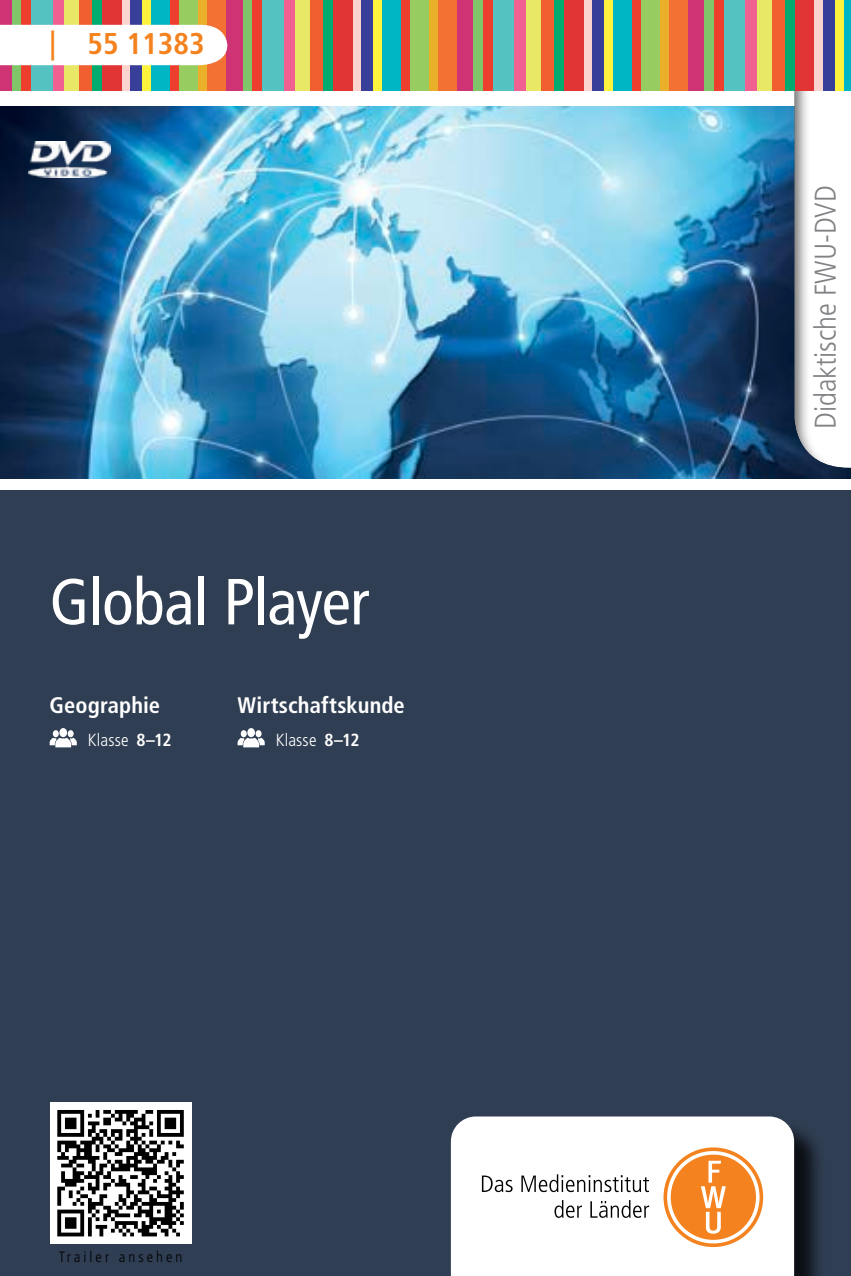
<style>
.page{position:relative;width:851px;height:1276px;background:#fff}
.page>*{position:absolute;margin:0;border:0;box-sizing:border-box;transform-origin:0 0}
.t1{font:condensed 65px "Frutiger LT Std";letter-spacing:-.015em;color:#fff}
.t2{font:300 condensed 30px "Frutiger LT Std";color:#808285}
.t3{font:700 condensed 30px "Frutiger LT Std";color:#f4821e}
.t4{font:700 condensed 22.5px "Frutiger LT Std";letter-spacing:.005em;color:#fff}
.t5{font:300 condensed 17.5px "Frutiger LT Std";letter-spacing:.01em;color:#fff}
.t6{font:300 condensed 15px "Frutiger LT Std";letter-spacing:.2em;color:#000}
.s1{font-weight:700}
</style>
<div class="page">
<div style="left:0;top:490px;width:850px;height:786px;background:#303e53"></div>
<img style="left:0;top:106px;width:850px;height:372px">
<div style="left:455px;top:1120px;width:370px;height:156px;background:#000;opacity:.75"></div>
<div style="left:451px;top:1116px;width:343px;height:160px;background:#fff"></div>
<svg style="left:663px;top:1147px;width:100px;height:100px"></svg>
<svg style="left:667px;top:1151px;width:92px;height:92px"></svg>
<div style="left:670px;top:1154px;width:85px;height:85px;background:#f4821e;border-radius:50%"></div>
<svg style="left:700px;top:1160px;width:25px;height:73px"></svg>
<svg style="left:482px;top:1175px;width:30px;height:17px"></svg>
<svg style="left:521px;top:1174px;width:128px;height:18px;background:#c3c3c3"></svg>
<svg style="left:554px;top:1200px;width:28px;height:17px"></svg>
<svg style="left:590px;top:1200px;width:59px;height:17px"></svg>
<div style="left:790px;top:0;width:60px;height:470px;background:#000;opacity:.6"></div>
<div style="left:0;top:0;width:12px;height:90px;background:#cf3374"></div>
<div style="left:12px;top:0;width:10px;height:90px;background:#80c569"></div>
<div style="left:22px;top:0;width:9px;height:90px;background:#ee3e2e"></div>
<div style="left:31px;top:0;width:22px;height:90px;background:#54c2c0"></div>
<div style="left:53px;top:0;width:11px;height:90px;background:#f06191"></div>
<div style="left:64px;top:0;width:15px;height:90px;background:#e9e866"></div>
<div style="left:79px;top:0;width:13px;height:90px;background:#f15e2f"></div>
<div style="left:92px;top:0;width:10px;height:90px;background:#00ab6f"></div>
<div style="left:102px;top:0;width:20px;height:90px;background:#e13434"></div>
<div style="left:122px;top:0;width:8px;height:90px;background:#fbd3cf"></div>
<div style="left:130px;top:0;width:12px;height:90px;background:#373f99"></div>
<div style="left:142px;top:0;width:10px;height:90px;background:#fff33e"></div>
<div style="left:152px;top:0;width:18px;height:90px;background:#00b6c5"></div>
<div style="left:170px;top:0;width:10px;height:90px;background:#ee3e2e"></div>
<div style="left:180px;top:0;width:18px;height:90px;background:#97cc61"></div>
<div style="left:198px;top:0;width:10px;height:90px;background:#eab029"></div>
<div style="left:208px;top:0;width:18px;height:90px;background:#f37133"></div>
<div style="left:226px;top:0;width:16px;height:90px;background:#cf3374"></div>
<div style="left:242px;top:0;width:10px;height:90px;background:#80c569"></div>
<div style="left:252px;top:0;width:10px;height:90px;background:#ee3e2e"></div>
<div style="left:262px;top:0;width:22px;height:90px;background:#54c2c0"></div>
<div style="left:284px;top:0;width:11px;height:90px;background:#f06191"></div>
<div style="left:295px;top:0;width:15px;height:90px;background:#e9e866"></div>
<div style="left:310px;top:0;width:13px;height:90px;background:#f15e2f"></div>
<div style="left:323px;top:0;width:10px;height:90px;background:#00ab6f"></div>
<div style="left:333px;top:0;width:20px;height:90px;background:#e13434"></div>
<div style="left:353px;top:0;width:8px;height:90px;background:#fbd3cf"></div>
<div style="left:361px;top:0;width:12px;height:90px;background:#373f99"></div>
<div style="left:373px;top:0;width:9px;height:90px;background:#fff33e"></div>
<div style="left:382px;top:0;width:19px;height:90px;background:#00b6c5"></div>
<div style="left:401px;top:0;width:9px;height:90px;background:#ee3e2e"></div>
<div style="left:410px;top:0;width:19px;height:90px;background:#97cc61"></div>
<div style="left:429px;top:0;width:10px;height:90px;background:#eab029"></div>
<div style="left:439px;top:0;width:18px;height:90px;background:#f37133"></div>
<div style="left:457px;top:0;width:16px;height:90px;background:#cf3374"></div>
<div style="left:473px;top:0;width:10px;height:90px;background:#80c569"></div>
<div style="left:483px;top:0;width:10px;height:90px;background:#ee3e2e"></div>
<div style="left:493px;top:0;width:21px;height:90px;background:#54c2c0"></div>
<div style="left:514px;top:0;width:12px;height:90px;background:#f06191"></div>
<div style="left:526px;top:0;width:15px;height:90px;background:#e9e866"></div>
<div style="left:541px;top:0;width:13px;height:90px;background:#f15e2f"></div>
<div style="left:554px;top:0;width:10px;height:90px;background:#00ab6f"></div>
<div style="left:564px;top:0;width:20px;height:90px;background:#e13434"></div>
<div style="left:584px;top:0;width:8px;height:90px;background:#fbd3cf"></div>
<div style="left:592px;top:0;width:11px;height:90px;background:#373f99"></div>
<div style="left:603px;top:0;width:10px;height:90px;background:#fff33e"></div>
<div style="left:613px;top:0;width:18px;height:90px;background:#00b6c5"></div>
<div style="left:631px;top:0;width:10px;height:90px;background:#ee3e2e"></div>
<div style="left:641px;top:0;width:18px;height:90px;background:#97cc61"></div>
<div style="left:659px;top:0;width:10px;height:90px;background:#eab029"></div>
<div style="left:669px;top:0;width:18px;height:90px;background:#f37133"></div>
<div style="left:687px;top:0;width:17px;height:90px;background:#cf3374"></div>
<div style="left:704px;top:0;width:10px;height:90px;background:#80c569"></div>
<div style="left:714px;top:0;width:10px;height:90px;background:#ee3e2e"></div>
<div style="left:724px;top:0;width:21px;height:90px;background:#54c2c0"></div>
<div style="left:745px;top:0;width:12px;height:90px;background:#f06191"></div>
<div style="left:757px;top:0;width:14px;height:90px;background:#e9e866"></div>
<div style="left:771px;top:0;width:14px;height:90px;background:#f15e2f"></div>
<div style="left:785px;top:0;width:10px;height:90px;background:#00ab6f"></div>
<div style="left:795px;top:0;width:19px;height:90px;background:#e13434"></div>
<div style="left:814px;top:0;width:9px;height:90px;background:#fbd3cf"></div>
<div style="left:823px;top:0;width:11px;height:90px;background:#373f99"></div>
<div style="left:834px;top:0;width:10px;height:90px;background:#fff33e"></div>
<div style="left:844px;top:0;width:6px;height:90px;background:#00b6c5"></div>
<img style="left:28px;top:142px;width:82px;height:36px">
<div style="left:0;top:25px;width:227px;height:40px;background:#fff"></div>
<div style="left:59px;top:728px;width:8px;height:9px;background:#fff;border-radius:50%"></div>
<div style="left:53px;top:730px;width:6px;height:7px;background:#fff;border-radius:50%"></div>
<div style="left:68px;top:730px;width:6px;height:7px;background:#fff;border-radius:50%"></div>
<svg style="left:50px;top:738px;width:27px;height:9px"></svg>
<div style="left:247px;top:728px;width:8px;height:9px;background:#fff;border-radius:50%"></div>
<div style="left:241px;top:730px;width:6px;height:7px;background:#fff;border-radius:50%"></div>
<div style="left:255px;top:730px;width:6px;height:7px;background:#fff;border-radius:50%"></div>
<svg style="left:237px;top:738px;width:28px;height:9px"></svg>
<div style="left:50px;top:1102px;width:141px;height:142px;background:#fff"></div>
<svg style="left:57px;top:1110px;width:127px;height:126px"></svg>
<h2 class="t3" style="left:50px;top:26px;width:156px">| 55 11383</h2>
<h1 class="t1" style="left:50px;top:564px;width:321px">Global Player</h1>
<p class="t4" style="left:50px;top:692px;width:112px">Geographie</p>
<p class="t4" style="left:237px;top:692px;width:169px">Wirtschaftskunde</p>
<p class="t5" style="left:88px;top:729px;width:85px">Klasse <span class="s1">8–12</span></p>
<p class="t5" style="left:276px;top:729px;width:85px">Klasse <span class="s1">8–12</span></p>
<p class="t6" style="left:59px;top:1248px;width:125px">Trailer ansehen</p>
<h2 class="t2" style="left:808px;top:429px;width:245px;rotate:-90deg">Didaktische FWU-DVD</h2>
</div>
